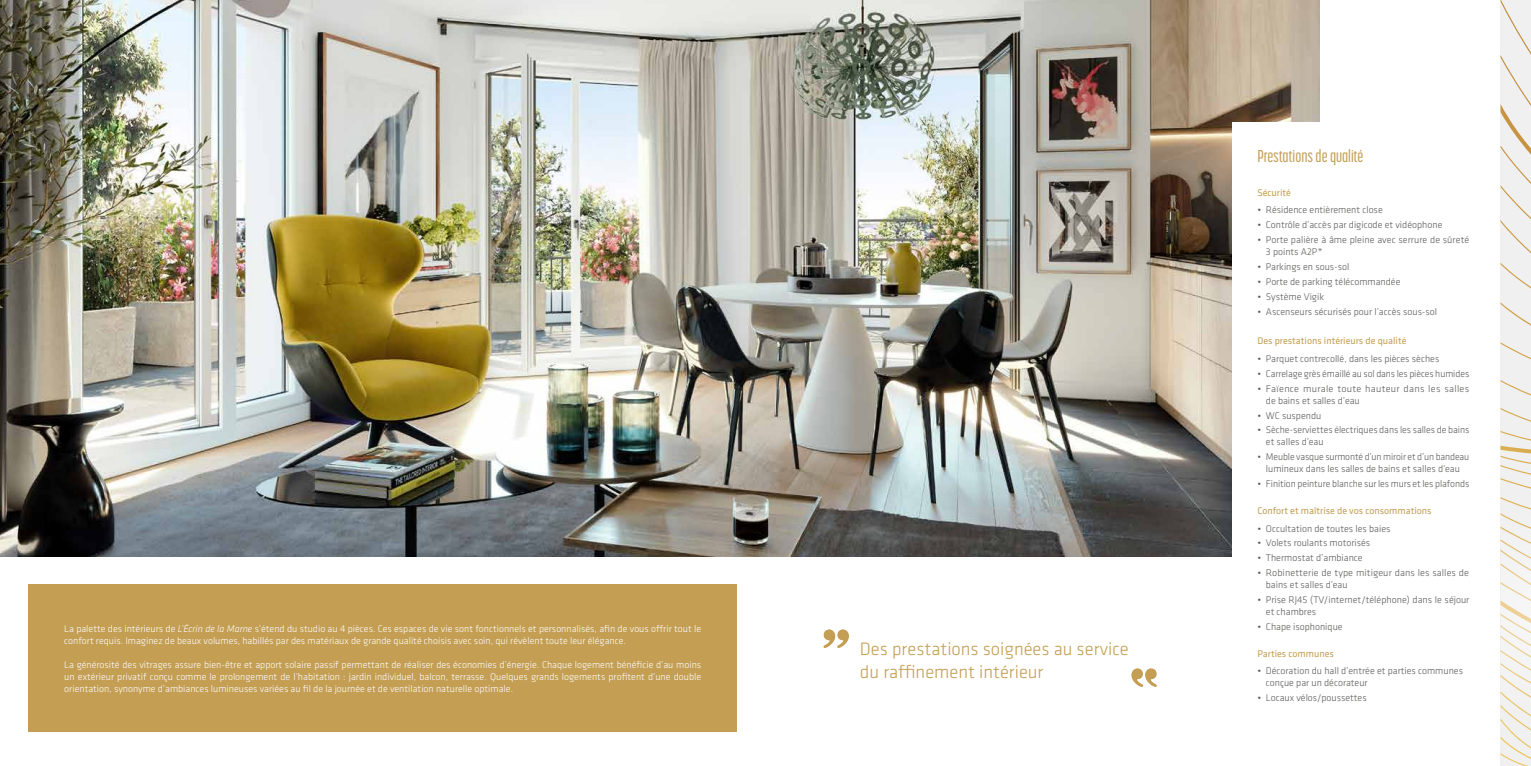
<style>
.page{position:relative;width:1531px;height:766px;background:#fff}
.page>*{position:absolute;margin:0;border:0;box-sizing:border-box;transform-origin:0 0}
.t1{font:300 18.6px/22.4px "Klavika Basic";color:#c39e53}
.t2{font:500 17px "Korolev Compressed";color:#c39e53}
.t3{font:300 10px/12px "Klavika Basic";color:#585856}
.t4{font:300 10px/12px "Klavika Basic";color:#fff}
.t5{font:10px "Klavika Basic";color:#c39e53}
.t6{font:300 10px/12px "Klavika Basic";letter-spacing:.025em;color:#585856}
.s1{font-style:italic}
</style>
<div class="page">
<img style="left:0;top:0;width:1319px;height:556px">
<div style="left:1232px;top:122px;width:260px;height:601px;background:#fff"></div>
<div style="left:28px;top:584px;width:709px;height:147px;background:#c39e53"></div>
<svg style="left:1131px;top:668px;width:26px;height:18px"></svg>
<svg style="left:823px;top:629px;width:26px;height:18px"></svg>
<svg style="left:1500px;top:0;width:31px;height:515px"></svg>
<img style="left:1500px;top:515px;width:31px;height:189px">
<img style="left:1500px;top:520px;width:31px;height:19px">
<img style="left:1500px;top:539px;width:31px;height:24px">
<img style="left:1500px;top:563px;width:31px;height:19px">
<img style="left:1500px;top:582px;width:31px;height:31px">
<img style="left:1500px;top:613px;width:31px;height:12px">
<img style="left:1500px;top:625px;width:31px;height:10px">
<img style="left:1500px;top:635px;width:31px;height:14px">
<img style="left:1500px;top:649px;width:31px;height:13px">
<img style="left:1500px;top:662px;width:31px;height:12px">
<img style="left:1500px;top:674px;width:31px;height:23px">
<img style="left:1500px;top:691px;width:29px;height:13px">
<svg style="left:1500px;top:704px;width:31px;height:61px"></svg>
<p class="t4" style="left:64px;top:622px;width:638px">La palette des intérieurs de <span class="s1">L’Écrin de la Marne</span> s’étend du studio au 4 pièces. Ces espaces de vie sont fonctionnels et personnalisés, afin de vous offrir tout le confort requis. Imaginez de beaux volumes, habillés par des matériaux de grande qualité choisis avec soin, qui révèlent toute leur élégance.</p>
<p class="t4" style="left:64px;top:658px;width:638px;text-align:justify">La générosité des vitrages assure bien-être et apport solaire passif permettant de réaliser des économies d’énergie. Chaque logement bénéficie d’au moins un extérieur privatif conçu comme le prolongement de l’habitation : jardin individuel, balcon, terrasse. Quelques grands logements profitent d’une double orientation, synonyme d’ambiances lumineuses variées au fil de la journée et de ventilation naturelle optimale.</p>
<h1 class="t1" style="left:860px;top:637px;width:270px">Des prestations soignées au service du raffinement intérieur</h1>
<h2 class="t2" style="left:1257px;top:146px;width:107px">Prestations de qualité</h2>
<p class="t5" style="left:1257px;top:186px;width:35px">Sécurité</p>
<p class="t3" style="left:1257px;top:204px;width:127px">• Résidence entièrement close</p>
<p class="t3" style="left:1257px;top:219px;width:187px">• Contrôle d’accès par digicode et vidéophone</p>
<p class="t3" style="left:1266px;top:234px;width:205px;text-indent:-9px">• Porte palière à âme pleine avec serrure de sûreté<br>3 points A2P*</p>
<p class="t3" style="left:1257px;top:260px;width:93px">• Parkings en sous-sol</p>
<p class="t3" style="left:1257px;top:275px;width:145px">• Porte de parking télécommandée</p>
<p class="t3" style="left:1257px;top:290px;width:68px">• Système Vigik</p>
<p class="t3" style="left:1257px;top:305px;width:181px">• Ascenseurs sécurisés pour l’accès sous-sol</p>
<p class="t5" style="left:1257px;top:334px;width:151px">Des prestations intérieurs de qualité</p>
<p class="t3" style="left:1257px;top:352px;width:183px">• Parquet contrecollé, dans les pièces sèches</p>
<p class="t3" style="left:1257px;top:367px;width:213px">• Carrelage grès émaillé au sol dans les pièces humides</p>
<p class="t6" style="left:1266px;top:382px;width:205px;text-indent:-9px">• Faïence murale toute hauteur dans les salles de bains et salles d’eau</p>
<p class="t3" style="left:1257px;top:409px;width:66px">• WC suspendu</p>
<p class="t3" style="left:1266px;top:424px;width:205px;text-indent:-9px">• Sèche-serviettes électriques dans les salles de bains et salles d’eau</p>
<p class="t3" style="left:1257px;top:450px;width:213px;text-align:center">• Meuble vasque surmonté d’un miroir et d’un bandeau lumineux dans les salles de bains et salles d’eau</p>
<p class="t3" style="left:1257px;top:477px;width:213px">• Finition peinture blanche sur les murs et les plafonds</p>
<p class="t5" style="left:1257px;top:504px;width:176px">Confort et maîtrise de vos consommations</p>
<p class="t3" style="left:1257px;top:522px;width:135px">• Occultation de toutes les baies</p>
<p class="t3" style="left:1257px;top:537px;width:114px">• Volets roulants motorisés</p>
<p class="t3" style="left:1257px;top:551px;width:107px">• Thermostat d’ambiance</p>
<p class="t3" style="left:1266px;top:566px;width:205px;text-indent:-9px">• Robinetterie de type mitigeur dans les salles de bains et salles d’eau</p>
<p class="t3" style="left:1266px;top:593px;width:205px;text-indent:-9px">• Prise RJ45 (TV/internet/téléphone) dans le séjour et chambres</p>
<p class="t3" style="left:1257px;top:620px;width:87px">• Chape isophonique</p>
<p class="t5" style="left:1257px;top:646px;width:78px">Parties communes</p>
<p class="t3" style="left:1266px;top:664px;width:199px;text-indent:-8px">• Décoration du hall d’entrée et parties communes conçue par un décorateur</p>
<p class="t3" style="left:1257px;top:691px;width:111px">• Locaux vélos/poussettes</p>
</div>
